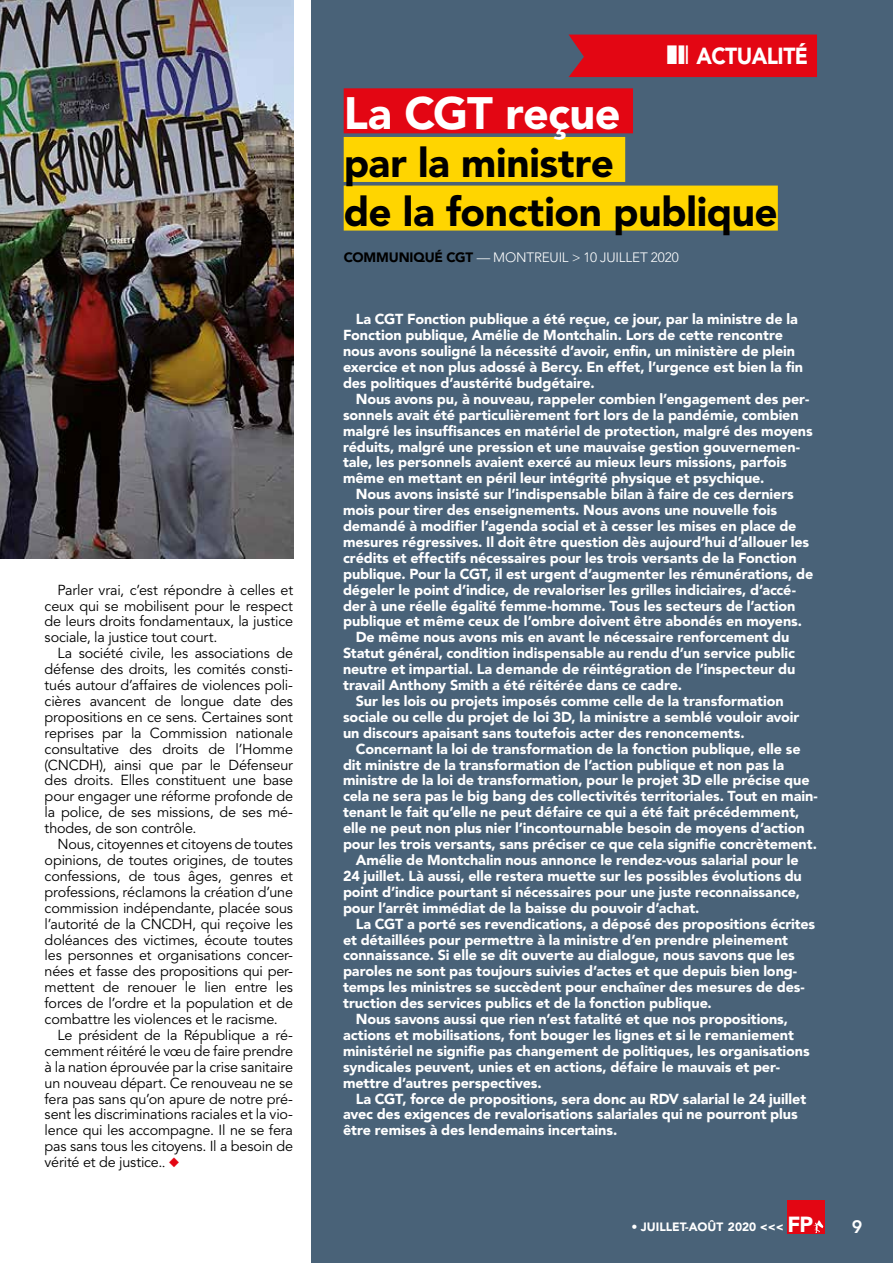
<style>
.page{position:relative;width:893px;height:1263px;background:#fff}
.page>*{position:absolute;margin:0;border:0;box-sizing:border-box;transform-origin:0 0}
.t1{font:900 45px "Avenir LT Std";letter-spacing:-.015em;color:#fff}
.t2{font:900 40.5px/48.6px "Avenir LT Std";letter-spacing:-.01em;color:#000}
.t3{font:900 23.1px "Avenir LT Std";letter-spacing:-.025em;color:#fff;scale:.91 1}
.t4{font:800 18px "Avenir LT Std";color:#fff}
.t5{font:900 14.4px/15.9px "Avenir LT Std";letter-spacing:-.005em;color:#fff}
.t6{font:14.4px/15.9px "Avenir LT Std";letter-spacing:-.015em;color:#000;text-align:justify}
.t7{font:300 13.5px "Avenir LT Std";letter-spacing:-.01em;color:#fff}
.t8{font:900 12px "Avenir LT Std";color:#fff}
.s1{font-family:"Lino Letter Std";font-size:13.5px}
.s2{color:#e30613}
.s3{font-weight:900;color:#000}
.s4{font-size:21.75px}
</style>
<div class="page">
<div style="left:312px;top:0;width:581px;height:1263px;background:#496278"></div>
<div style="left:788px;top:1200px;width:37px;height:33px;background:#e30613"></div>
<svg style="left:814px;top:1220px;width:9px;height:13px"></svg>
<div style="left:344px;top:88px;width:289px;height:45px;background:#e30613"></div>
<div style="left:344px;top:137px;width:281px;height:45px;background:#ffd500"></div>
<div style="left:344px;top:186px;width:434px;height:45px;background:#ffd500"></div>
<img style="left:0;top:0;width:293px;height:558px">
<div style="left:569px;top:35px;width:248px;height:42px;background:#e30613"></div>
<p class="t6" style="left:45px;top:582px;width:250px;text-indent:13px">Parler vrai, c’est répondre à celles et ceux qui se mobilisent pour le respect de leurs droits fondamentaux, la justice sociale, la justice tout court.</p>
<p class="t6" style="left:45px;top:646px;width:250px;text-indent:13px">La société civile, les associations de défense des droits, les comités consti&shy;tués autour d’affaires de violences poli&shy;cières avancent de longue date des propositions en ce sens. Certaines sont reprises par la Commission nationale consultative des droits de l’Homme (CNCDH), ainsi que par le Défenseur des droits. Elles constituent une base pour engager une réforme profonde de la police, de ses missions, de ses mé&shy;thodes, de son contrôle.</p>
<p class="t6" style="left:45px;top:836px;width:250px;text-indent:13px">Nous, citoyennes et citoyens de toutes opinions, de toutes origines, de toutes confessions, de tous âges, genres et professions, réclamons la création d’une commission indépendante, placée sous l’autorité de la CNCDH, qui reçoive les doléances des victimes, écoute toutes les personnes et organisations concer&shy;nées et fasse des propositions qui per&shy;mettent de renouer le lien entre les forces de l’ordre et la population et de combattre les violences et le racisme.</p>
<p class="t6" style="left:45px;top:1027px;width:250px;text-indent:13px">Le président de la République a ré&shy;cemment réitéré le vœu de faire prendre à la nation éprouvée par la crise sanitaire un nouveau départ. Ce renouveau ne se fera pas sans qu’on apure de notre pré&shy;sent les discriminations raciales et la vio&shy;lence qui les accompagne. Il ne se fera pas sans tous les citoyens. Il a besoin de vérité et de justice.<span class="s1">.</span> <span class="s2">◆</span></p>
<h3 class="t3" style="left:696px;top:42px;width:124px">ACTUALITÉ</h3>
<h1 class="t1" style="left:344px;top:86px;width:278px">La CGT reçue</h1>
<h2 class="t2" style="left:344px;top:139px;width:436px">par la ministre<br>de la fonction publique</h2>
<p class="t7" style="left:344px;top:250px;width:337px"><span class="s3">COMMUNIQUÉ CGT</span> — MONTREUIL &gt; 10 JUILLET 2020</p>
<p class="t5" style="left:343px;top:311px;width:461px;text-indent:13px">La CGT Fonction publique a été reçue, ce jour, par la ministre de la Fonction publique, Amélie de Montchalin. Lors de cette rencontre nous avons souligné la nécessité d’avoir, enfin, un ministère de plein exercice et non plus adossé à Bercy. En effet, l’urgence est bien la fin des politiques d’austérité budgétaire.</p>
<p class="t5" style="left:343px;top:391px;width:471px;text-indent:13px">Nous avons pu, à nouveau, rappeler combien l’engagement des per&shy;sonnels avait été particulièrement fort lors de la pandémie, combien malgré les insuffisances en matériel de protection, malgré des moyens réduits, malgré une pression et une mauvaise gestion gouvernemen&shy;tale, les personnels avaient exercé au mieux leurs missions, parfois même en mettant en péril leur intégrité physique et psychique.</p>
<p class="t5" style="left:356px;top:486px;width:440px">Nous avons insisté sur l’indispensable bilan à faire de ces derniers</p>
<p class="t5" style="left:343px;top:502px;width:435px">mois pour tirer des enseignements. Nous avons une nouvelle fois</p>
<p class="t5" style="left:343px;top:518px;width:455px">demandé à modifier l’agenda social et à cesser les mises en place de</p>
<p class="t5" style="left:343px;top:534px;width:468px">mesures régressives. Il doit être question dès aujourd’hui d’allouer les</p>
<p class="t5" style="left:343px;top:550px;width:455px">crédits et effectifs nécessaires pour les trois versants de la Fonction</p>
<p class="t5" style="left:343px;top:566px;width:472px">publique. Pour la CGT, il est urgent d’augmenter les rémunérations, de</p>
<p class="t5" style="left:343px;top:582px;width:454px">dégeler le point d’indice, de revaloriser les grilles indiciaires, d’accé-</p>
<p class="t5" style="left:343px;top:597px;width:454px">der à une réelle égalité femme-homme. Tous les secteurs de l’action</p>
<p class="t5" style="left:343px;top:613px;width:461px">publique et même ceux de l’ombre doivent être abondés en moyens.</p>
<p class="t5" style="left:356px;top:629px;width:435px">De même nous avons mis en avant le nécessaire renforcement du</p>
<p class="t5" style="left:343px;top:645px;width:454px">Statut général, condition indispensable au rendu d’un service public</p>
<p class="t5" style="left:343px;top:661px;width:454px">neutre et impartial. La demande de réintégration de l’inspecteur du</p>
<p class="t5" style="left:343px;top:677px;width:341px">travail Anthony Smith a été réitérée dans ce cadre.</p>
<p class="t5" style="left:356px;top:693px;width:429px">Sur les lois ou projets imposés comme celle de la transformation</p>
<p class="t5" style="left:343px;top:709px;width:458px">sociale ou celle du projet de loi 3D, la ministre a semblé vouloir avoir</p>
<p class="t5" style="left:343px;top:725px;width:403px">un discours apaisant sans toutefois acter des renoncements.</p>
<p class="t5" style="left:356px;top:741px;width:446px">Concernant la loi de transformation de la fonction publique, elle se</p>
<p class="t5" style="left:343px;top:756px;width:443px">dit ministre de la transformation de l’action publique et non pas la</p>
<p class="t5" style="left:343px;top:772px;width:468px">ministre de la loi de transformation, pour le projet 3D elle précise que</p>
<p class="t5" style="left:343px;top:788px;width:476px">cela ne sera pas le big bang des collectivités territoriales. Tout en main-</p>
<p class="t5" style="left:343px;top:804px;width:458px">tenant le fait qu’elle ne peut défaire ce qui a été fait précédemment,</p>
<p class="t5" style="left:343px;top:820px;width:463px">elle ne peut non plus nier l’incontournable besoin de moyens d’action</p>
<p class="t5" style="left:343px;top:836px;width:475px">pour les trois versants, sans préciser ce que cela signifie concrètement.</p>
<p class="t5" style="left:356px;top:852px;width:444px">Amélie de Montchalin nous annonce le rendez-vous salarial pour le</p>
<p class="t5" style="left:343px;top:868px;width:460px">24 juillet. Là aussi, elle restera muette sur les possibles évolutions du</p>
<p class="t5" style="left:343px;top:884px;width:458px">point d’indice pourtant si nécessaires pour une juste reconnaissance,</p>
<p class="t5" style="left:343px;top:900px;width:358px">pour l’arrêt immédiat de la baisse du pouvoir d’achat.</p>
<p class="t5" style="left:356px;top:915px;width:461px">La CGT a porté ses revendications, a déposé des propositions écrites</p>
<p class="t5" style="left:343px;top:931px;width:447px">et détaillées pour permettre à la ministre d’en prendre pleinement</p>
<p class="t5" style="left:343px;top:947px;width:453px">connaissance. Si elle se dit ouverte au dialogue, nous savons que les</p>
<p class="t5" style="left:343px;top:963px;width:456px">paroles ne sont pas toujours suivies d’actes et que depuis bien long-</p>
<p class="t5" style="left:343px;top:979px;width:463px">temps les ministres se succèdent pour enchaîner des mesures de des-</p>
<p class="t5" style="left:343px;top:995px;width:370px">truction des services publics et de la fonction publique.</p>
<p class="t5" style="left:356px;top:1011px;width:434px">Nous savons aussi que rien n’est fatalité et que nos propositions,</p>
<p class="t5" style="left:343px;top:1027px;width:452px">actions et mobilisations, font bouger les lignes et si le remaniement</p>
<p class="t5" style="left:343px;top:1043px;width:468px">ministériel ne signifie pas changement de politiques, les organisations</p>
<p class="t5" style="left:343px;top:1059px;width:439px">syndicales peuvent, unies et en actions, défaire le mauvais et per-</p>
<p class="t5" style="left:343px;top:1074px;width:200px">mettre d’autres perspectives.</p>
<p class="t5" style="left:356px;top:1090px;width:452px">La CGT, force de propositions, sera donc au RDV salarial le 24 juillet</p>
<p class="t5" style="left:343px;top:1106px;width:456px">avec des exigences de revalorisations salariales qui ne pourront plus</p>
<p class="t5" style="left:343px;top:1122px;width:276px">être remises à des lendemains incertains.</p>
<p class="t8" style="left:631px;top:1219px;width:183px">• JUILLET-AOÛT 2020 &lt;&lt;&lt; <span class="s4">FP</span></p>
<p class="t4" style="left:852px;top:1216px;width:12px">9</p>
</div>
